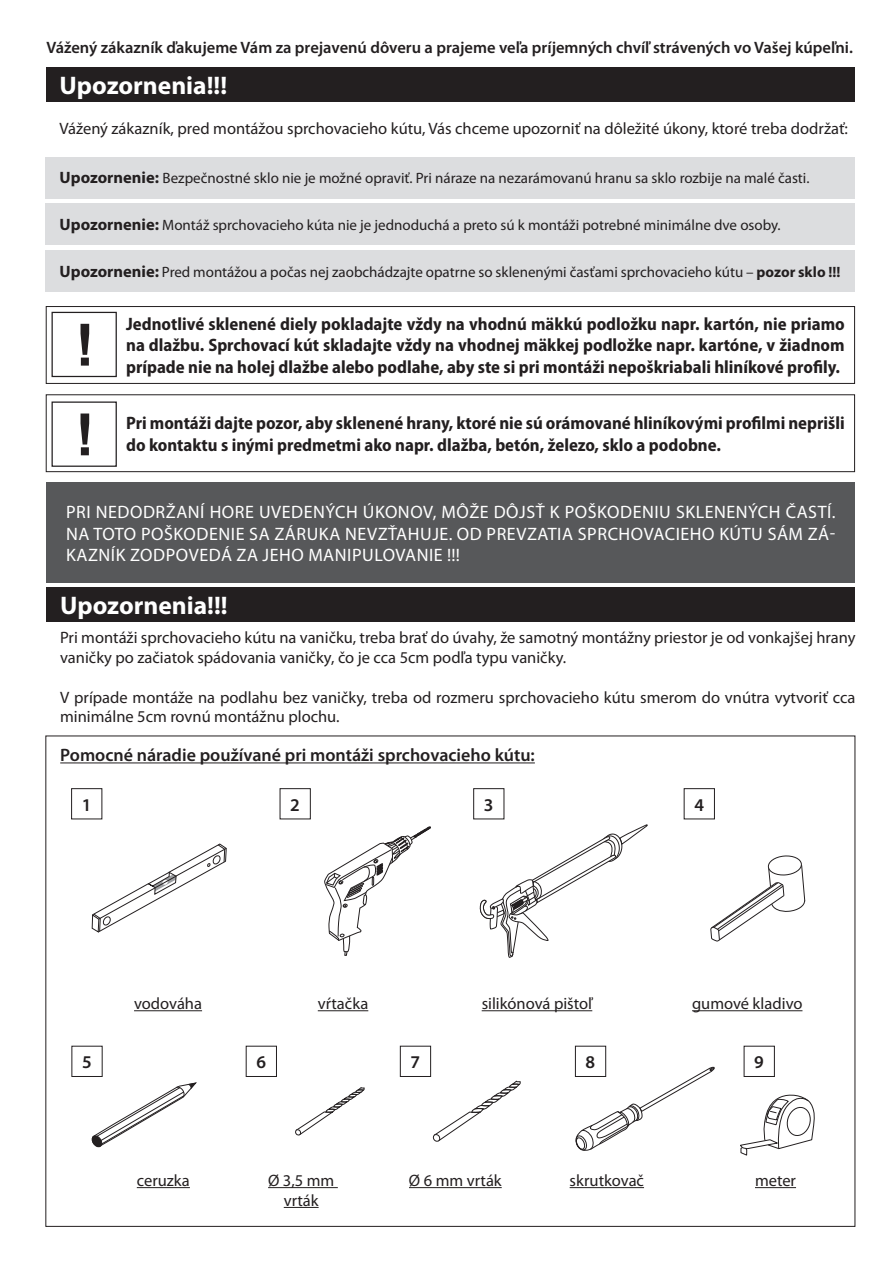
<style>
.page{position:relative;width:893px;height:1263px;background:#fff}
.page>*{position:absolute;margin:0;border:0;box-sizing:border-box;transform-origin:0 0}
.t1{font:700 58.35px "Arial";color:#231f20}
.t2{font:700 25.5px "Myriad Pro";color:#fff}
.t3{font:700 semi-condensed 18px/21.6px "Myriad Pro";color:#231f20;text-align:justify}
.t4{font:18px/21.6px "Myriad Pro";letter-spacing:.03em;color:#fff;text-align:justify}
.t5{font:600 18px "Myriad Pro";color:#231f20}
.t6{font:16.5px/19.8px "Myriad Pro";color:#231f20}
.t7{font:600 16.5px "Myriad Pro";color:#231f20}
.t8{font:15px "Myriad Pro";color:#231f20}
.s1{font-weight:700;font-size:16.5px}
.s2{font-weight:700}
</style>
<div class="page">
<div style="left:46px;top:482px;width:808px;height:101px;background:#57585a"></div>
<div style="left:46px;top:68px;width:808px;height:34px;background:#231f20"></div>
<div style="left:46px;top:306px;width:809px;height:78px;border:1px solid #231f20"></div>
<div style="left:52px;top:312px;width:65px;height:65px;border:1px solid #231f20"></div>
<div style="left:46px;top:204px;width:809px;height:41px;background:#dcdddf"></div>
<div style="left:46px;top:157px;width:809px;height:41px;background:#dcdddf"></div>
<div style="left:52px;top:401px;width:65px;height:66px;border:1px solid #231f20"></div>
<div style="left:46px;top:394px;width:809px;height:78px;border:1px solid #231f20"></div>
<div style="left:46px;top:250px;width:809px;height:41px;background:#dcdddf"></div>
<svg style="left:91px;top:1082px;width:106px;height:65px"></svg>
<svg style="left:432px;top:1080px;width:89px;height:62px"></svg>
<svg style="left:295px;top:1087px;width:70px;height:48px"></svg>
<svg style="left:574px;top:1066px;width:141px;height:85px"></svg>
<svg style="left:91px;top:843px;width:136px;height:90px"></svg>
<svg style="left:324px;top:826px;width:107px;height:130px"></svg>
<svg style="left:479px;top:824px;width:169px;height:134px"></svg>
<hr style="left:60px;top:762px;width:475px;height:1px;background:#231f20">
<div style="left:71px;top:788px;width:31px;height:31px;border:1px solid #231f20"></div>
<div style="left:280px;top:788px;width:31px;height:31px;border:1px solid #231f20"></div>
<div style="left:473px;top:788px;width:31px;height:31px;border:1px solid #231f20"></div>
<div style="left:246px;top:1046px;width:31px;height:31px;border:1px solid #231f20"></div>
<div style="left:575px;top:1046px;width:31px;height:31px;border:1px solid #231f20"></div>
<div style="left:400px;top:1046px;width:31px;height:31px;border:1px solid #231f20"></div>
<hr style="left:134px;top:1010px;width:68px;height:1px;background:#231f20">
<hr style="left:318px;top:1010px;width:50px;height:1px;background:#231f20">
<hr style="left:482px;top:1010px;width:110px;height:1px;background:#231f20">
<hr style="left:137px;top:1187px;width:53px;height:1px;background:#231f20">
<hr style="left:268px;top:1187px;width:70px;height:1px;background:#231f20">
<hr style="left:284px;top:1207px;width:35px;height:1px;background:#231f20">
<hr style="left:570px;top:1187px;width:74px;height:1px;background:#231f20">
<hr style="left:409px;top:1187px;width:93px;height:1px;background:#231f20">
<div style="left:46px;top:587px;width:809px;height:34px;background:#231f20"></div>
<div style="left:744px;top:1046px;width:31px;height:31px;border:1px solid #231f20"></div>
<hr style="left:755px;top:1187px;width:41px;height:1px;background:#231f20">
<svg style="left:740px;top:1094px;width:75px;height:62px"></svg>
<div style="left:684px;top:788px;width:31px;height:31px;border:1px solid #231f20"></div>
<svg style="left:710px;top:855px;width:96px;height:87px"></svg>
<hr style="left:692px;top:1010px;width:110px;height:1px;background:#231f20">
<p class="t7" style="left:46px;top:37px;width:808px">Vážený zákazník ďakujeme Vám za prejavenú dôveru a prajeme veľa príjemných chvíľ strávených vo Vašej kúpeľni.</p>
<p class="t2" style="left:60px;top:69px;width:169px">Upozornenia!!!</p>
<p class="t6" style="left:60px;top:118px;width:790px">Vážený zákazník, pred montážou sprchovacieho kútu, Vás chceme upozorniť na dôležité úkony, ktoré treba dodržať:</p>
<p class="t8" style="left:60px;top:169px;width:751px"><span class="s1">Upozornenie:</span> Bezpečnostné sklo nie je možné opraviť. Pri náraze na nezarámovanú hranu sa sklo rozbije na malé časti.</p>
<p class="t8" style="left:60px;top:216px;width:723px"><span class="s1">Upozornenie:</span> Montáž sprchovacieho kúta nie je jednoduchá a preto sú k montáži potrebné minimálne dve osoby.</p>
<p class="t8" style="left:60px;top:263px;width:782px"><span class="s1">Upozornenie:</span> Pred montážou a počas nej zaobchádzajte opatrne so sklenenými časťami sprchovacieho kútu – <span class="s2">pozor sklo !!!</span></p>
<p class="t1" style="left:75px;top:304px;width:21px">!</p>
<p class="t1" style="left:75px;top:394px;width:21px">!</p>
<p class="t3" style="left:126px;top:312px;width:720px">Jednotlivé sklenené diely pokladajte vždy na vhodnú mäkkú podložku napr. kartón, nie priamo na dlažbu. Sprchovací kút skladajte vždy na vhodnej mäkkej podložke napr. kartóne, v žiadnom prípade nie na holej dlažbe alebo podlahe, aby ste si pri montáži nepoškriabali hliníkové profily.</p>
<p class="t3" style="left:126px;top:412px;width:720px">Pri montáži dajte pozor, aby sklenené hrany, ktoré nie sú orámované hliníkovými profilmi neprišli do kontaktu s inými predmetmi ako napr. dlažba, betón, železo, sklo a podobne.</p>
<p class="t4" style="left:66px;top:501px;width:771px">Pri nedodržaní hore uVedených úkonoV, Môže dôjsť k Poškodeniu sklenených častí. na toto Poškodenie sa záruka neVzťahuje. od PreVzatia sPrchoVacieho kútu sáM zá&shy;kazník zodPoVedá za jeho ManiPuloVanie !!!</p>
<p class="t2" style="left:60px;top:589px;width:169px">Upozornenia!!!</p>
<p class="t6" style="left:60px;top:627px;width:797px">Pri montáži sprchovacieho kútu na vaničku, treba brať do úvahy, že samotný montážny priestor je od vonkajšej hrany vaničky po začiatok spádovania vaničky, čo je cca 5cm podľa typu vaničky.</p>
<p class="t6" style="left:60px;top:687px;width:797px">V prípade montáže na podlahu bez vaničky, treba od rozmeru sprchovacieho kútu smerom do vnútra vytvoriť cca minimálne 5cm rovnú montážnu plochu.</p>
<p class="t5" style="left:60px;top:744px;width:476px">Pomocné náradie používané pri montáži sprchovacieho kútu:</p>
<p class="t5" style="left:82px;top:793px;width:11px">1</p>
<p class="t5" style="left:290px;top:793px;width:11px">2</p>
<p class="t5" style="left:484px;top:793px;width:11px">3</p>
<p class="t5" style="left:694px;top:793px;width:11px">4</p>
<p class="t5" style="left:82px;top:1050px;width:11px">5</p>
<p class="t6" style="left:134px;top:993px;width:70px">vodováha</p>
<p class="t6" style="left:318px;top:993px;width:52px">vŕtačka</p>
<p class="t6" style="left:482px;top:993px;width:112px">silikónová pištoľ</p>
<p class="t5" style="left:256px;top:1050px;width:11px">6</p>
<p class="t5" style="left:410px;top:1050px;width:11px">7</p>
<p class="t5" style="left:586px;top:1050px;width:11px">8</p>
<p class="t6" style="left:137px;top:1170px;width:55px">ceruzka</p>
<p class="t6" style="left:268px;top:1170px;width:68px;text-align:center">Ø 3,5 mm vrták</p>
<p class="t6" style="left:409px;top:1170px;width:94px">Ø 6 mm vrták</p>
<p class="t6" style="left:570px;top:1170px;width:76px">skrutkovač</p>
<p class="t6" style="left:692px;top:993px;width:112px">gumové kladivo</p>
<p class="t5" style="left:754px;top:1050px;width:11px">9</p>
<p class="t6" style="left:755px;top:1170px;width:43px">meter</p>
</div>
